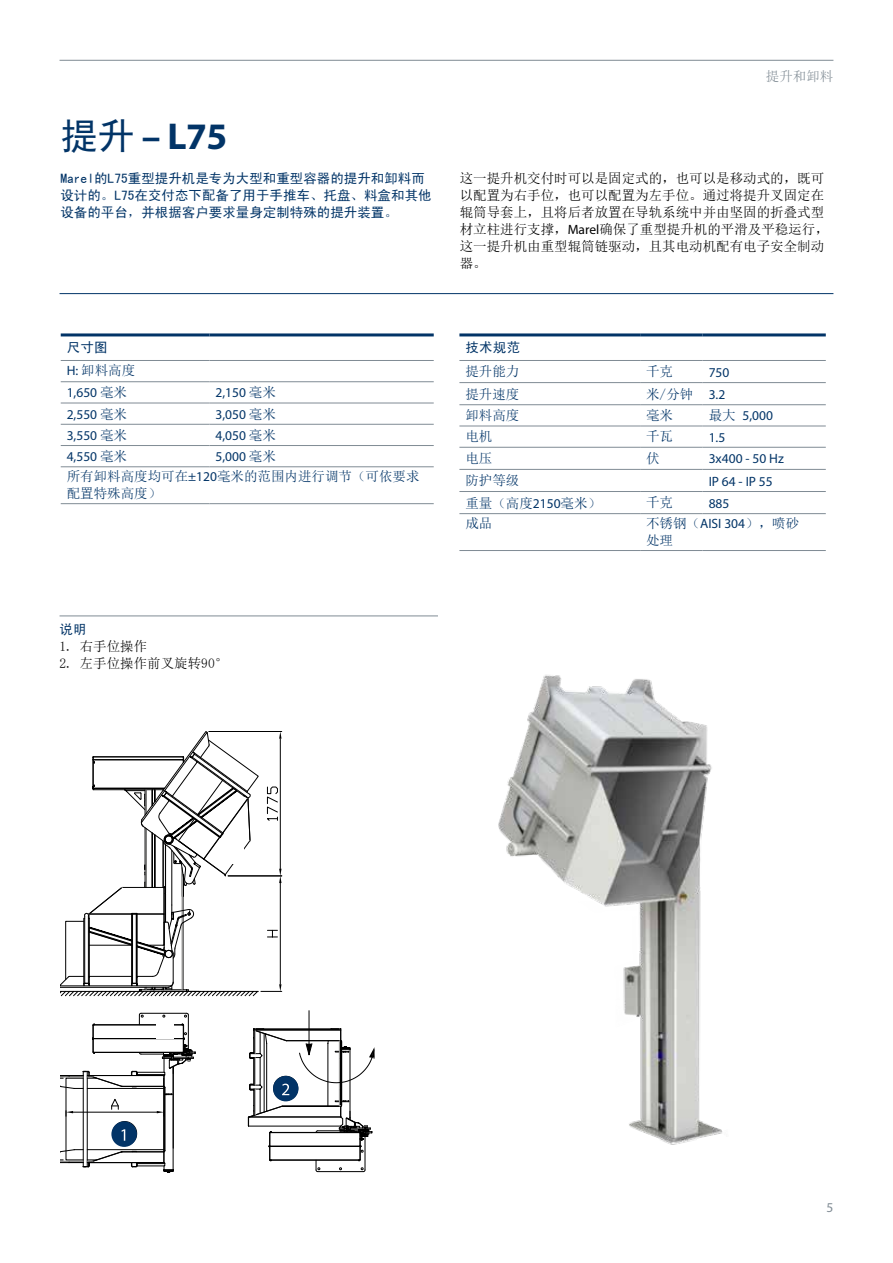
<style>
.page{position:relative;width:893px;height:1263px;background:#fff}
.page>*{position:absolute;margin:0;border:0;box-sizing:border-box;transform-origin:0 0}
.t1{font:700 37.5px "Myriad Pro";color:#023467}
.t2{font:13.5px/17px "Sim Sun";color:#000}
.t3{font:13.5px/16.5px "Sim Sun";color:#023467}
.t4{font:13.5px/17px "Sim Hei";color:#023467}
.t5{font:13.5px "Myriad Pro";color:#023467}
.t6{font:13.5px "Sim Sun";color:#808b94}
.t7{font:13.5px "Myriad Pro";color:#808b94}
.s1{font-family:"Sim Hei";font-weight:400}
.s2{font-family:"Myriad Pro"}
.s3{font-family:"Sim Sun"}
</style>
<div class="page">
<hr style="left:60px;top:60px;width:773px;height:1px;background:#808b94">
<hr style="left:60px;top:615px;width:378px;height:1px;background:#808b94">
<svg style="left:60px;top:731px;width:222px;height:265px"></svg>
<img style="left:498px;top:675px;width:225px;height:470px">
<svg style="left:60px;top:1013px;width:136px;height:160px"></svg>
<svg style="left:247px;top:1010px;width:128px;height:162px"></svg>
<div style="left:222px;top:845px;width:22px;height:19px;background:#fff"></div>
<div style="left:157px;top:1020px;width:17px;height:18px;background:#fff"></div>
<hr style="left:60px;top:293px;width:773px;height:1px;background:#023467">
<hr style="left:61px;top:333px;width:149px;height:3px;background:#023467">
<hr style="left:210px;top:333px;width:224px;height:3px;background:#023467">
<hr style="left:61px;top:360px;width:149px;height:1px;background:#808b94">
<hr style="left:210px;top:360px;width:224px;height:1px;background:#808b94">
<hr style="left:61px;top:381px;width:149px;height:1px;background:#808b94">
<hr style="left:210px;top:381px;width:224px;height:1px;background:#808b94">
<hr style="left:61px;top:403px;width:149px;height:1px;background:#808b94">
<hr style="left:210px;top:403px;width:224px;height:1px;background:#808b94">
<hr style="left:61px;top:424px;width:149px;height:1px;background:#808b94">
<hr style="left:210px;top:424px;width:224px;height:1px;background:#808b94">
<hr style="left:61px;top:445px;width:149px;height:1px;background:#808b94">
<hr style="left:210px;top:445px;width:224px;height:1px;background:#808b94">
<hr style="left:61px;top:466px;width:149px;height:1px;background:#808b94">
<hr style="left:210px;top:466px;width:224px;height:1px;background:#808b94">
<hr style="left:61px;top:503px;width:149px;height:1px;background:#808b94">
<hr style="left:210px;top:503px;width:224px;height:1px;background:#808b94">
<hr style="left:459px;top:333px;width:181px;height:3px;background:#023467">
<hr style="left:640px;top:333px;width:63px;height:3px;background:#023467">
<hr style="left:703px;top:333px;width:123px;height:3px;background:#023467">
<hr style="left:459px;top:360px;width:181px;height:1px;background:#808b94">
<hr style="left:640px;top:360px;width:63px;height:1px;background:#808b94">
<hr style="left:703px;top:360px;width:123px;height:1px;background:#808b94">
<hr style="left:459px;top:382px;width:181px;height:1px;background:#808b94">
<hr style="left:640px;top:382px;width:63px;height:1px;background:#808b94">
<hr style="left:703px;top:382px;width:123px;height:1px;background:#808b94">
<hr style="left:459px;top:404px;width:181px;height:1px;background:#808b94">
<hr style="left:640px;top:404px;width:63px;height:1px;background:#808b94">
<hr style="left:703px;top:404px;width:123px;height:1px;background:#808b94">
<hr style="left:459px;top:426px;width:181px;height:1px;background:#808b94">
<hr style="left:640px;top:426px;width:63px;height:1px;background:#808b94">
<hr style="left:703px;top:426px;width:123px;height:1px;background:#808b94">
<hr style="left:459px;top:447px;width:181px;height:1px;background:#808b94">
<hr style="left:640px;top:447px;width:63px;height:1px;background:#808b94">
<hr style="left:703px;top:447px;width:123px;height:1px;background:#808b94">
<hr style="left:459px;top:469px;width:181px;height:1px;background:#808b94">
<hr style="left:640px;top:469px;width:63px;height:1px;background:#808b94">
<hr style="left:703px;top:469px;width:123px;height:1px;background:#808b94">
<hr style="left:459px;top:491px;width:181px;height:1px;background:#808b94">
<hr style="left:640px;top:491px;width:63px;height:1px;background:#808b94">
<hr style="left:703px;top:491px;width:123px;height:1px;background:#808b94">
<hr style="left:459px;top:513px;width:181px;height:1px;background:#808b94">
<hr style="left:640px;top:513px;width:63px;height:1px;background:#808b94">
<hr style="left:703px;top:513px;width:123px;height:1px;background:#808b94">
<hr style="left:459px;top:550px;width:181px;height:1px;background:#808b94">
<hr style="left:640px;top:550px;width:63px;height:1px;background:#808b94">
<hr style="left:703px;top:550px;width:123px;height:1px;background:#808b94">
<p class="t6" style="left:766px;top:69px;width:69px">提升和卸料</p>
<h1 class="t1" style="left:60px;top:112px;width:169px"><span class="s1">提升</span> – L75</h1>
<p class="t4" style="left:60px;top:170px;width:373px">Marel的L75重型提升机是专为大型和重型容器的提升和卸料而设计的。L75在交付态下配备了用于手推车、托盘、料盒和其他设备的平台，并根据客户要求量身定制特殊的提升装置。</p>
<p class="t2" style="left:460px;top:170px;width:371px">这一提升机交付时可以是固定式的，也可以是移动式的，既可以配置为右手位，也可以配置为左手位。通过将提升叉固定在辊筒导套上，且将后者放置在导轨系统中并由坚固的折叠式型材立柱进行支撑，<span class="s2">Marel</span>确保了重型提升机的平滑及平稳运行，这一提升机由重型辊筒链驱动，且其电动机配有电子安全制动器。</p>
<p class="t4" style="left:67px;top:339px;width:43px">尺寸图</p>
<p class="t3" style="left:67px;top:362px;width:70px"><span class="s2">H:</span> 卸料高度</p>
<p class="t5" style="left:67px;top:384px;width:62px">1,650 <span class="s3">毫米</span></p>
<p class="t5" style="left:216px;top:384px;width:62px">2,150 <span class="s3">毫米</span></p>
<p class="t5" style="left:67px;top:406px;width:62px">2,550 <span class="s3">毫米</span></p>
<p class="t5" style="left:216px;top:406px;width:62px">3,050 <span class="s3">毫米</span></p>
<p class="t5" style="left:67px;top:427px;width:62px">3,550 <span class="s3">毫米</span></p>
<p class="t5" style="left:216px;top:427px;width:62px">4,050 <span class="s3">毫米</span></p>
<p class="t5" style="left:67px;top:448px;width:62px">4,550 <span class="s3">毫米</span></p>
<p class="t5" style="left:216px;top:448px;width:62px">5,000 <span class="s3">毫米</span></p>
<p class="t3" style="left:67px;top:468px;width:354px">所有卸料高度均可在<span class="s2">±120</span>毫米的范围内进行调节（可依要求配置特殊高度）</p>
<p class="t4" style="left:60px;top:621px;width:29px">说明</p>
<p class="t2" style="left:60px;top:637px;width:89px">1. 右手位操作</p>
<p class="t2" style="left:60px;top:654px;width:170px">2. 左手位操作前叉旋转90°</p>
<p class="t4" style="left:465px;top:339px;width:56px">技术规范</p>
<p class="t3" style="left:465px;top:363px;width:55px">提升能力</p>
<p class="t3" style="left:646px;top:363px;width:28px">千克</p>
<p class="t5" style="left:709px;top:364px;width:22px">750</p>
<p class="t3" style="left:465px;top:385px;width:55px">提升速度</p>
<p class="t3" style="left:646px;top:385px;width:81px">米/分钟 <span class="s2">3.2</span></p>
<p class="t3" style="left:465px;top:407px;width:55px">卸料高度</p>
<p class="t3" style="left:646px;top:407px;width:28px">毫米</p>
<p class="t5" style="left:709px;top:408px;width:66px"><span class="s3">最大</span> 5,000</p>
<p class="t3" style="left:465px;top:428px;width:28px">电机</p>
<p class="t3" style="left:646px;top:428px;width:28px">千瓦</p>
<p class="t5" style="left:709px;top:429px;width:18px">1.5</p>
<p class="t3" style="left:465px;top:450px;width:28px">电压</p>
<p class="t3" style="left:646px;top:450px;width:15px">伏</p>
<p class="t5" style="left:709px;top:450px;width:77px">3x400 - 50 Hz</p>
<p class="t3" style="left:465px;top:472px;width:55px">防护等级</p>
<p class="t5" style="left:709px;top:473px;width:66px">IP 64 - IP 55</p>
<p class="t3" style="left:465px;top:494px;width:137px">重量（高度<span class="s2">2150</span>毫米）</p>
<p class="t3" style="left:646px;top:494px;width:28px">千克</p>
<p class="t5" style="left:709px;top:495px;width:22px">885</p>
<p class="t3" style="left:465px;top:514px;width:28px">成品</p>
<p class="t3" style="left:646px;top:515px;width:155px">不锈钢（<span class="s2">AISI 304</span>），喷砂处理</p>
<p class="t7" style="left:826px;top:1199px;width:8px">5</p>
</div>
